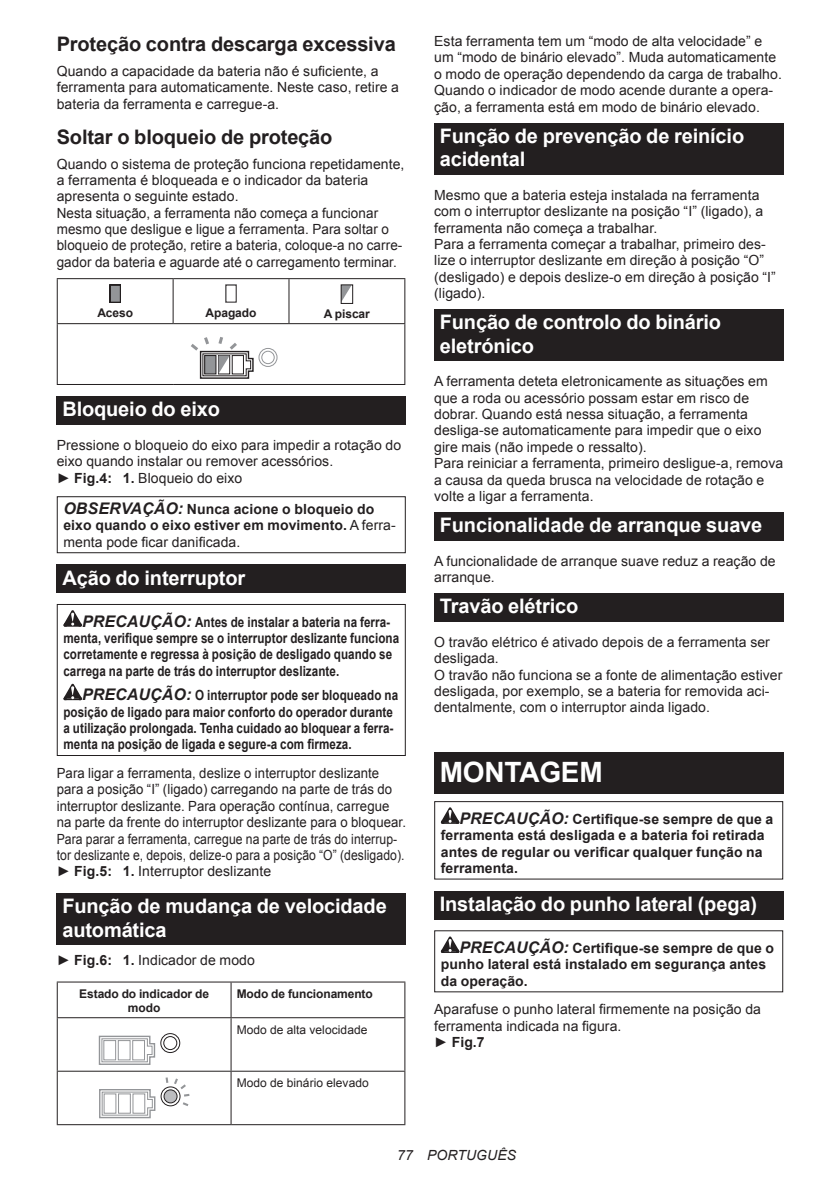
<style>
.page{position:relative;width:840px;height:1191px;background:#fff}
.page>*{position:absolute;margin:0;border:0;box-sizing:border-box;transform-origin:0 0}
.t1{font:700 28px "Arial";letter-spacing:-.01em;color:#fff}
.t2{font:700 20px/23.4px "Arial";letter-spacing:-.01em;color:#fff}
.t3{font:700 20px "Arial";letter-spacing:-.01em;color:#231f20}
.t4{font:14px/16.4px "Arial";letter-spacing:.005em;color:#231f20}
.t5{font:700 14px/16.4px "Arial";letter-spacing:.005em;color:#231f20;scale:.83 1}
.t6{font:14px/16.4px "Arial";letter-spacing:.005em;color:#231f20;scale:.94 1}
.t7{font:700 14px/16.4px "Arial";letter-spacing:.005em;color:#231f20}
.t8{font:italic 14px "Arial";letter-spacing:.005em;color:#231f20}
.t9{font:700 12px/14px "Arial";letter-spacing:-.01em;color:#231f20;text-align:center}
.t10{font:12px "Arial";letter-spacing:.005em;color:#231f20}
.s1{font-weight:700}
.s2{font-style:italic;font-size:16px}
.s3{font-weight:400}
</style>
<div class="page">
<hr style="left:57px;top:278px;width:116px;height:1px;background:#231f20">
<hr style="left:57px;top:279px;width:1px;height:44px;background:#231f20">
<hr style="left:173px;top:278px;width:116px;height:1px;background:#231f20">
<hr style="left:172px;top:279px;width:1px;height:44px;background:#231f20">
<hr style="left:289px;top:278px;width:116px;height:1px;background:#231f20">
<hr style="left:288px;top:279px;width:1px;height:44px;background:#231f20">
<hr style="left:404px;top:279px;width:1px;height:44px;background:#231f20">
<hr style="left:57px;top:323px;width:116px;height:1px;background:#231f20">
<hr style="left:57px;top:324px;width:1px;height:60px;background:#231f20">
<hr style="left:173px;top:323px;width:116px;height:1px;background:#231f20">
<hr style="left:289px;top:323px;width:116px;height:1px;background:#231f20">
<hr style="left:404px;top:324px;width:1px;height:60px;background:#231f20">
<hr style="left:57px;top:384px;width:116px;height:1px;background:#231f20">
<hr style="left:173px;top:384px;width:116px;height:1px;background:#231f20">
<hr style="left:289px;top:384px;width:116px;height:1px;background:#231f20">
<svg style="left:112px;top:287px;width:6px;height:13px"></svg>
<div style="left:109px;top:284px;width:12px;height:19px;border:1px solid #231f20"></div>
<svg style="left:236px;top:284px;width:1px;height:19px"></svg>
<svg style="left:342px;top:286px;width:9px;height:15px"></svg>
<div style="left:340px;top:284px;width:13px;height:20px;border:1px solid #231f20"></div>
<svg style="left:191px;top:337px;width:86px;height:42px"></svg>
<div style="left:57px;top:396px;width:348px;height:29px;background:#231f20"></div>
<div style="left:57px;top:496px;width:348px;height:57px;border:1px solid #231f20"></div>
<div style="left:57px;top:564px;width:348px;height:29px;background:#231f20"></div>
<svg style="left:63px;top:610px;width:19px;height:16px"></svg>
<svg style="left:63px;top:684px;width:19px;height:16px"></svg>
<div style="left:57px;top:604px;width:348px;height:152px;border:1px solid #231f20"></div>
<div style="left:57px;top:893px;width:348px;height:52px;background:#231f20"></div>
<hr style="left:57px;top:981px;width:174px;height:1px;background:#231f20">
<hr style="left:57px;top:982px;width:1px;height:35px;background:#231f20">
<hr style="left:231px;top:981px;width:174px;height:1px;background:#231f20">
<hr style="left:230px;top:982px;width:1px;height:35px;background:#231f20">
<hr style="left:404px;top:982px;width:1px;height:35px;background:#231f20">
<hr style="left:57px;top:1017px;width:174px;height:1px;background:#231f20">
<hr style="left:57px;top:1018px;width:1px;height:52px;background:#231f20">
<hr style="left:231px;top:1017px;width:174px;height:1px;background:#231f20">
<hr style="left:230px;top:1018px;width:1px;height:52px;background:#231f20">
<hr style="left:404px;top:1018px;width:1px;height:52px;background:#231f20">
<hr style="left:57px;top:1070px;width:174px;height:1px;background:#231f20">
<hr style="left:57px;top:1071px;width:1px;height:53px;background:#231f20">
<hr style="left:231px;top:1070px;width:174px;height:1px;background:#231f20">
<hr style="left:230px;top:1071px;width:1px;height:53px;background:#231f20">
<hr style="left:404px;top:1071px;width:1px;height:53px;background:#231f20">
<hr style="left:57px;top:1124px;width:174px;height:1px;background:#231f20">
<hr style="left:231px;top:1124px;width:174px;height:1px;background:#231f20">
<svg style="left:98px;top:1033px;width:83px;height:32px"></svg>
<svg style="left:99px;top:1077px;width:90px;height:42px"></svg>
<div style="left:434px;top:123px;width:348px;height:52px;background:#231f20"></div>
<div style="left:434px;top:309px;width:348px;height:52px;background:#231f20"></div>
<div style="left:434px;top:512px;width:348px;height:29px;background:#231f20"></div>
<div style="left:434px;top:593px;width:348px;height:29px;background:#231f20"></div>
<div style="left:434px;top:752px;width:348px;height:41px;background:#231f20"></div>
<svg style="left:440px;top:807px;width:19px;height:16px"></svg>
<div style="left:434px;top:801px;width:348px;height:78px;border:1px solid #231f20"></div>
<div style="left:434px;top:891px;width:348px;height:28px;background:#231f20"></div>
<svg style="left:440px;top:936px;width:19px;height:17px"></svg>
<h2 class="t3" style="left:57px;top:36px;width:340px">Proteção contra descarga excessiva</h2>
<p class="t4" style="left:57px;top:63px;width:343px">Quando a capacidade da bateria não é suficiente, a ferramenta para automaticamente. Neste caso, retire a bateria da ferramenta e carregue-a.</p>
<h2 class="t3" style="left:57px;top:129px;width:277px">Soltar o bloqueio de proteção</h2>
<p class="t4" style="left:57px;top:155px;width:349px">Quando o sistema de proteção funciona repetidamente, a ferramenta é bloqueada e o indicador da bateria apresenta o seguinte estado.<br>Nesta situação, a ferramenta não começa a funcionar mesmo que desligue e ligue a ferramenta. Para soltar o bloqueio de proteção, retire a bateria, coloque-a no carre&shy;gador da bateria e aguarde até o carregamento terminar.</p>
<p class="t9" style="left:97px;top:307px;width:37px">Aceso</p>
<p class="t9" style="left:205px;top:306px;width:52px">Apagado</p>
<p class="t9" style="left:324px;top:308px;width:47px">A piscar</p>
<h2 class="t2" style="left:62px;top:399px;width:159px">Bloqueio do eixo</h2>
<p class="t4" style="left:57px;top:437px;width:346px">Pressione o bloqueio do eixo para impedir a rotação do eixo quando instalar ou remover acessórios.<br>► <span class="s1">Fig.4: 1.</span> Bloqueio do eixo</p>
<p class="t7" style="left:63px;top:502px;width:334px"><span class="s2">OBSERVAÇÃO:</span> Nunca acione o bloqueio do eixo quando o eixo estiver em movimento. <span class="s3">A ferra&shy;menta pode ficar danificada.</span></p>
<h2 class="t2" style="left:62px;top:567px;width:184px">Ação do interruptor</h2>
<p class="t5" style="left:63px;top:614px;width:406px;text-indent:19px"><span class="s2">PRECAUÇÃO:</span> Antes de instalar a bateria na ferra&shy;menta, verifique sempre se o interruptor deslizante funciona corretamente e regressa à posição de desligado quando se carrega na parte de trás do interruptor deslizante.</p>
<p class="t5" style="left:63px;top:688px;width:404px;text-indent:19px"><span class="s2">PRECAUÇÃO:</span> O interruptor pode ser bloqueado na posição de ligado para maior conforto do operador durante a utilização prolongada. Tenha cuidado ao bloquear a ferra&shy;menta na posição de ligada e segure-a com firmeza.</p>
<p class="t6" style="left:57px;top:765px;width:373px">Para ligar a ferramenta, deslize o interruptor deslizante para a posição “I” (ligado) carregando na parte de trás do interruptor deslizante. Para operação contínua, carregue na parte da frente do interruptor deslizante para o bloquear.<br>Para parar a ferramenta, carregue na parte de trás do interrup&shy;tor deslizante e, depois, delize-o para a posição “O” (desligado). ► <span class="s1">Fig.5: 1.</span> Interruptor deslizante</p>
<h2 class="t2" style="left:62px;top:896px;width:326px">Função de mudança de velocidade automática</h2>
<p class="t4" style="left:57px;top:951px;width:199px">► <span class="s1">Fig.6: 1.</span> Indicador de modo</p>
<p class="t9" style="left:79px;top:987px;width:131px">Estado do indicador de modo</p>
<p class="t9" style="left:236px;top:987px;width:138px">Modo de funcionamento</p>
<p class="t10" style="left:236px;top:1025px;width:132px">Modo de alta velocidade</p>
<p class="t10" style="left:236px;top:1078px;width:133px">Modo de binário elevado</p>
<p class="t4" style="left:434px;top:33px;width:349px">Esta ferramenta tem um “modo de alta velocidade” e um “modo de binário elevado”. Muda automaticamente o modo de operação dependendo da carga de trabalho.<br>Quando o indicador de modo acende durante a opera&shy;ção, a ferramenta está em modo de binário elevado.</p>
<h2 class="t2" style="left:439px;top:126px;width:306px">Função de prevenção de reinício acidental</h2>
<p class="t4" style="left:434px;top:187px;width:343px">Mesmo que a bateria esteja instalada na ferramenta com o interruptor deslizante na posição “I” (ligado), a ferramenta não começa a trabalhar.<br>Para a ferramenta começar a trabalhar, primeiro des&shy;lize o interruptor deslizante em direção à posição “O” (desligado) e depois deslize-o em direção à posição “I” (ligado).</p>
<h2 class="t2" style="left:439px;top:312px;width:282px">Função de controlo do binário eletrónico</h2>
<p class="t4" style="left:434px;top:373px;width:350px">A ferramenta deteta eletronicamente as situações em que a roda ou acessório possam estar em risco de dobrar. Quando está nessa situação, a ferramenta desliga-se automaticamente para impedir que o eixo gire mais (não impede o ressalto).<br>Para reiniciar a ferramenta, primeiro desligue-a, remova a causa da queda brusca na velocidade de rotação e volte a ligar a ferramenta.</p>
<h2 class="t2" style="left:439px;top:515px;width:324px">Funcionalidade de arranque suave</h2>
<p class="t4" style="left:434px;top:552px;width:343px">A funcionalidade de arranque suave reduz a reação de arranque.</p>
<h2 class="t2" style="left:439px;top:596px;width:140px">Travão elétrico</h2>
<p class="t4" style="left:434px;top:634px;width:349px">O travão elétrico é ativado depois de a ferramenta ser desligada.<br>O travão não funciona se a fonte de alimentação estiver desligada, por exemplo, se a bateria for removida aci&shy;dentalmente, com o interruptor ainda ligado.</p>
<h1 class="t1" style="left:439px;top:760px;width:164px">MONTAGEM</h1>
<p class="t7" style="left:440px;top:811px;width:334px;text-indent:19px"><span class="s2">PRECAUÇÃO:</span> Certifique-se sempre de que a ferramenta está desligada e a bateria foi retirada antes de regular ou verificar qualquer função na ferramenta.</p>
<h2 class="t2" style="left:439px;top:893px;width:318px">Instalação do punho lateral (pega)</h2>
<p class="t7" style="left:440px;top:940px;width:334px;text-indent:19px"><span class="s2">PRECAUÇÃO:</span> Certifique-se sempre de que o punho lateral está instalado em segurança antes da operação.</p>
<p class="t4" style="left:434px;top:1001px;width:328px">Aparafuse o punho lateral firmemente na posição da ferramenta indicada na figura.<br>► <span class="s1">Fig.7</span></p>
<p class="t8" style="left:397px;top:1150px;width:120px">77 PORTUGUÊS</p>
</div>
